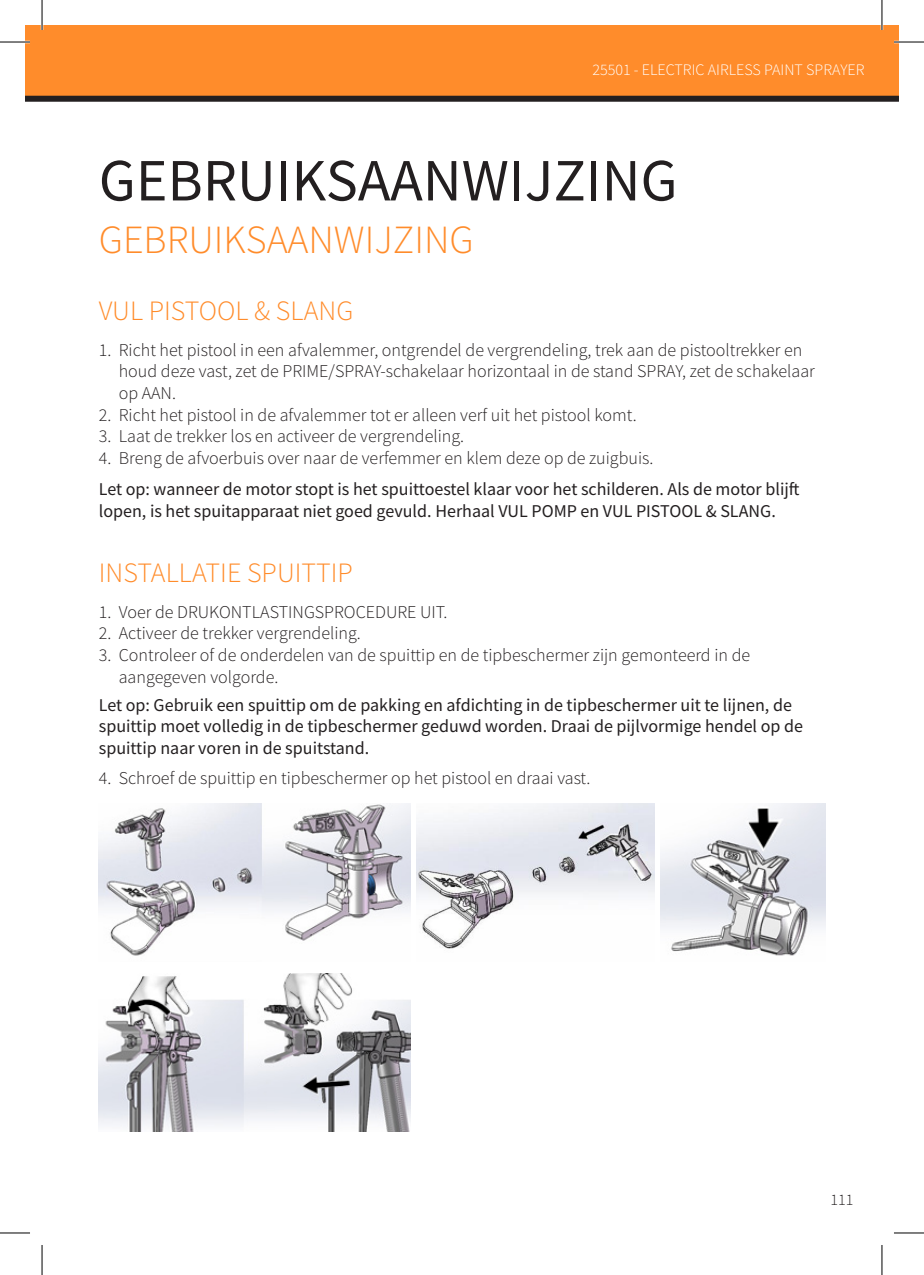
<style>
.page{position:relative;width:924px;height:1275px;background:#fff}
.page>*{position:absolute;margin:0;border:0;box-sizing:border-box;transform-origin:0 0}
.t1{font:60px "Source Sans Pro";color:#231f20}
.t2{font:300 40px "Source Sans Pro";color:#ff8c2b}
.t3{font:300 28px "Source Sans Pro";color:#ff8c2b}
.t4{font:300 18px/21.6px "Source Sans Pro";color:#231f20}
.Body_Text{font:18px/21.6px "Source Sans Pro";color:#231f20}
.t5{font:300 16px "Source Sans Pro";color:#fff}
.t6{font:300 16px "Source Sans Pro";color:#231f20}
</style>
<div class="page">
<div style="left:25px;top:25px;width:873px;height:74px;background:#ff8c2b"></div>
<div style="left:25px;top:96px;width:873px;height:6px;background:#231f20"></div>
<img style="left:99px;top:803px;width:312px;height:153px">
<img style="left:416px;top:803px;width:238px;height:146px">
<img style="left:660px;top:803px;width:164px;height:153px">
<img style="left:99px;top:973px;width:312px;height:159px">
<hr style="left:0;top:41px;width:30px;height:2px;background:#fff">
<hr style="left:893px;top:41px;width:30px;height:2px;background:#fff">
<hr style="left:41px;top:0;width:2px;height:30px;background:#fff">
<hr style="left:880px;top:0;width:2px;height:30px;background:#fff">
<hr style="left:0;top:42px;width:30px;height:1px;background:#000">
<hr style="left:893px;top:42px;width:30px;height:1px;background:#000">
<hr style="left:0;top:1232px;width:30px;height:1px;background:#000">
<hr style="left:893px;top:1232px;width:30px;height:1px;background:#000">
<hr style="left:42px;top:0;width:1px;height:30px;background:#000">
<hr style="left:42px;top:1245px;width:1px;height:30px;background:#000">
<hr style="left:881px;top:0;width:1px;height:30px;background:#000">
<hr style="left:881px;top:1245px;width:1px;height:30px;background:#000">
<p class="t5" style="left:592px;top:60px;width:273px">25501 - ELECTRIC AIRLESS PAINT SPRAYER</p>
<p class="t1" style="left:99px;top:142px;width:580px">GEBRUIKSAANWIJZING</p>
<p class="t2" style="left:99px;top:215px;width:376px">GEBRUIKSAANWIJZING</p>
<p class="t3" style="left:99px;top:293px;width:256px">VUL PISTOOL &amp; SLANG</p>
<p class="t4" style="left:119px;top:339px;width:697px;text-indent:-20px">1. Richt het pistool in een afvalemmer, ontgrendel de vergrendeling, trek aan de pistooltrekker en houd deze vast, zet de PRIME/SPRAY-schakelaar horizontaal in de stand SPRAY, zet de schakelaar op AAN.</p>
<p class="t4" style="left:99px;top:404px;width:539px">2. Richt het pistool in de afvalemmer tot er alleen verf uit het pistool komt.</p>
<p class="t4" style="left:99px;top:425px;width:366px">3. Laat de trekker los en activeer de vergrendeling.</p>
<p class="t4" style="left:99px;top:447px;width:556px">4. Breng de afvoerbuis over naar de verfemmer en klem deze op de zuigbuis.</p>
<p class="Body_Text" style="left:99px;top:478px;width:702px">Let op: wanneer de motor stopt is het spuittoestel klaar voor het schilderen. Als de motor blijft lopen, is het spuitapparaat niet goed gevuld. Herhaal VUL POMP en VUL PISTOOL &amp; SLANG.</p>
<p class="t3" style="left:99px;top:555px;width:255px">INSTALLATIE SPUITTIP</p>
<p class="t4" style="left:99px;top:601px;width:350px">1. Voer de DRUKONTLASTINGSPROCEDURE UIT.</p>
<p class="t4" style="left:99px;top:622px;width:263px">2. Activeer de trekker vergrendeling.</p>
<p class="t4" style="left:119px;top:644px;width:632px;text-indent:-20px">3. Controleer of de onderdelen van de spuittip en de tipbeschermer zijn gemonteerd in de aangegeven volgorde.</p>
<p class="Body_Text" style="left:99px;top:693px;width:705px">Let op: Gebruik een spuittip om de pakking en afdichting in de tipbeschermer uit te lijnen, de spuittip moet volledig in de tipbeschermer geduwd worden. Draai de pijlvormige hendel op de spuittip naar voren in de spuitstand.</p>
<p class="t4" style="left:99px;top:767px;width:493px">4. Schroef de spuittip en tipbeschermer op het pistool en draai vast.</p>
<p class="t6" style="left:830px;top:1189px;width:24px">111</p>
</div>
